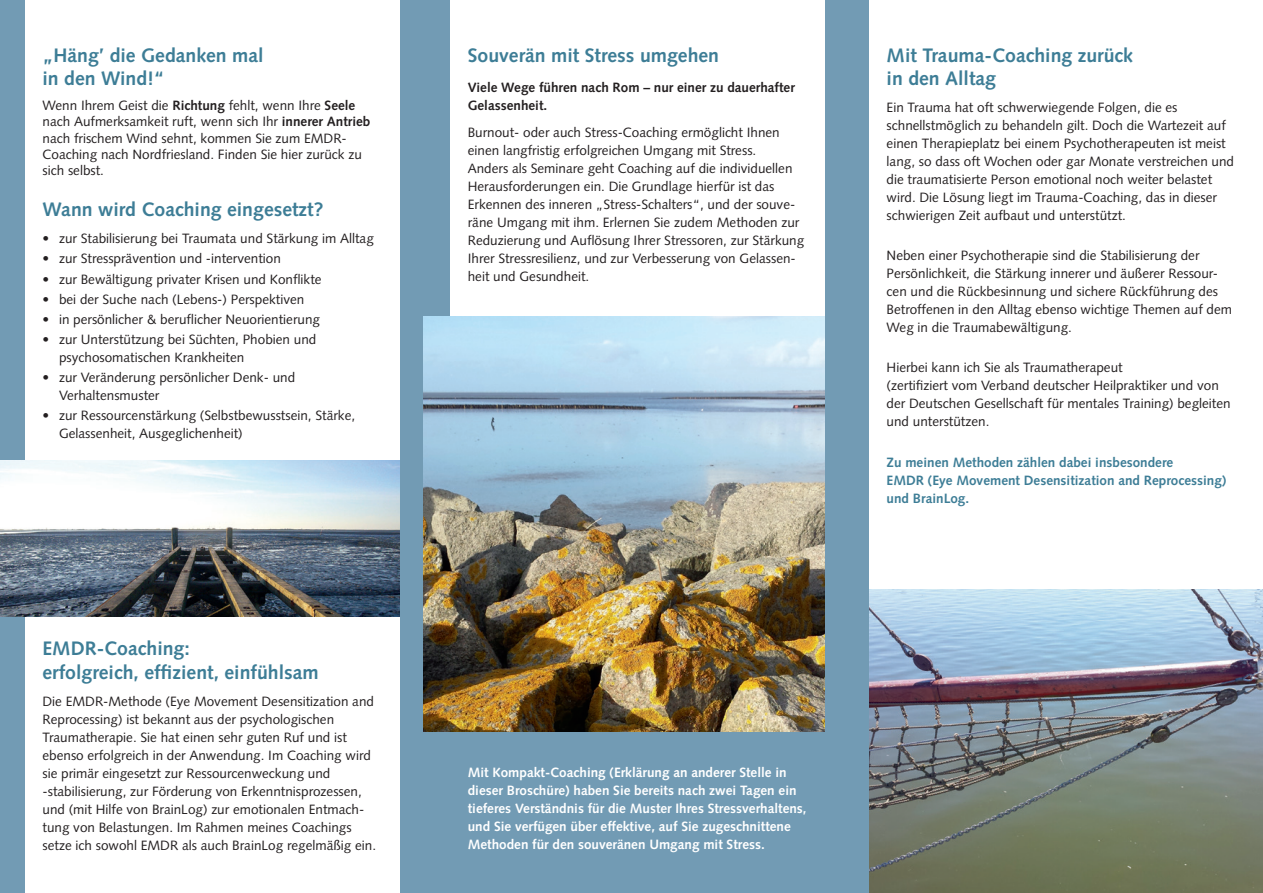
<style>
.page{position:relative;width:1263px;height:893px;background:#729bb4}
.page>*{position:absolute;margin:0;border:0;box-sizing:border-box;transform-origin:0 0}
.t1{font:700 19.5px/23.4px "Syntax";color:#3d7d96}
.t2{font:13.5px/18px "Syntax";color:#231f20}
.t3{font:700 13.5px/18px "Syntax";color:#fff}
.t4{font:700 13.5px/18px "Syntax";color:#3d7d96}
.t5{font:700 13.5px/18px "Syntax";color:#231f20}
.s1{font-weight:700}
</style>
<div class="page">
<div style="left:26px;top:0;width:374px;height:893px;background:#fff"></div>
<div style="left:451px;top:0;width:374px;height:426px;background:#fff"></div>
<div style="left:870px;top:0;width:393px;height:893px;background:#fff"></div>
<img style="left:870px;top:589px;width:393px;height:304px">
<img style="left:423px;top:317px;width:402px;height:415px">
<img style="left:0;top:460px;width:400px;height:157px">
<h1 class="t1" style="left:43px;top:43px;width:223px">„Häng’ die Gedanken mal in den Wind!“</h1>
<p class="t2" style="left:43px;top:97px;width:329px;line-height:16.2px">Wenn Ihrem Geist die <span class="s1">Richtung</span> fehlt, wenn Ihre <span class="s1">Seele </span>nach Aufmerksamkeit ruft, wenn sich Ihr <span class="s1">innerer Antrieb </span>nach frischem Wind sehnt, kommen Sie zum EMDR-Coaching nach Nordfriesland. Finden Sie hier zurück zu sich selbst.</p>
<h1 class="t1" style="left:43px;top:198px;width:282px">Wann wird Coaching eingesetzt?</h1>
<p class="t2" style="left:43px;top:230px;width:333px">• zur Stabilisierung bei Traumata und Stärkung im Alltag</p>
<p class="t2" style="left:43px;top:250px;width:240px">• zur Stressprävention und -intervention</p>
<p class="t2" style="left:43px;top:270px;width:281px">• zur Bewältigung privater Krisen und Konflikte</p>
<p class="t2" style="left:43px;top:290px;width:263px">• bei der Suche nach (Lebens-) Perspektiven</p>
<p class="t2" style="left:43px;top:310px;width:279px">• in persönlicher &amp; beruflicher Neuorientierung</p>
<p class="t2" style="left:59px;top:330px;width:259px;text-indent:-16px">• zur Unterstützung bei Süchten, Phobien und psychosomatischen Krankheiten</p>
<p class="t2" style="left:59px;top:368px;width:238px;text-indent:-16px">• zur Veränderung persönlicher Denk- und<br>Verhaltensmuster</p>
<p class="t2" style="left:59px;top:406px;width:298px;text-indent:-16px">• zur Ressourcenstärkung (Selbstbewusstsein, Stärke,<br>Gelassenheit, Ausgeglichenheit)</p>
<h1 class="t1" style="left:43px;top:637px;width:278px">EMDR-Coaching:<br>erfolgreich, effizient, einfühlsam</h1>
<p class="t2" style="left:43px;top:692px;width:335px">Die EMDR-Methode (Eye Movement Desensitization and Reprocessing) ist bekannt aus der psychologischen Traumatherapie. Sie hat einen sehr guten Ruf und ist ebenso erfolgreich in der Anwendung. Im Coaching wird sie primär eingesetzt zur Ressourcenweckung und -stabilisierung, zur Förderung von Erkenntnisprozessen, und (mit Hilfe von BrainLog) zur emotionalen Entmach&shy;tung von Belastungen. Im Rahmen meines Coachings setze ich sowohl EMDR als auch BrainLog regelmäßig ein.</p>
<h1 class="t1" style="left:468px;top:43px;width:253px">Souverän mit Stress umgehen</h1>
<p class="t5" style="left:468px;top:78px;width:329px">Viele Wege führen nach Rom – nur einer zu dauerhafter<br>Gelassenheit.</p>
<p class="t2" style="left:468px;top:123px;width:338px">Burnout- oder auch Stress-Coaching ermöglicht Ihnen einen langfristig erfolgreichen Umgang mit Stress.<br>Anders als Seminare geht Coaching auf die individuellen Herausforderungen ein. Die Grundlage hierfür ist das Erkennen des inneren „Stress-Schalters“, und der souve&shy;räne Umgang mit ihm. Erlernen Sie zudem Methoden zur Reduzierung und Auflösung Ihrer Stressoren, zur Stärkung Ihrer Stressresilienz, und zur Verbesserung von Gelassen&shy;heit und Gesundheit.</p>
<h1 class="t1" style="left:887px;top:43px;width:248px">Mit Trauma-Coaching zurück in den Alltag</h1>
<p class="t2" style="left:887px;top:98px;width:349px">Ein Trauma hat oft schwerwiegende Folgen, die es schnellstmöglich zu behandeln gilt. Doch die Wartezeit auf einen Therapieplatz bei einem Psychotherapeuten ist meist lang, so dass oft Wochen oder gar Monate verstreichen und die traumatisierte Person emotional noch weiter belastet wird. Die Lösung liegt im Trauma-Coaching, das in dieser schwierigen Zeit aufbaut und unterstützt.</p>
<p class="t2" style="left:887px;top:247px;width:347px">Neben einer Psychotherapie sind die Stabilisierung der Persönlichkeit, die Stärkung innerer und äußerer Ressour&shy;cen und die Rückbesinnung und sichere Rückführung des Betroffenen in den Alltag ebenso wichtige Themen auf dem Weg in die Traumabewältigung.</p>
<p class="t2" style="left:887px;top:359px;width:346px">Hierbei kann ich Sie als Traumatherapeut<br>(zertifiziert vom Verband deutscher Heilpraktiker und von der Deutschen Gesellschaft für mentales Training) begleiten und unterstützen.</p>
<p class="t4" style="left:887px;top:453px;width:341px">Zu meinen Methoden zählen dabei insbesondere<br>EMDR (Eye Movement Desensitization and Reprocessing) und BrainLog.</p>
<p class="t3" style="left:468px;top:764px;width:340px">Mit Kompakt-Coaching (Erklärung an anderer Stelle in dieser Broschüre) haben Sie bereits nach zwei Tagen ein tieferes Verständnis für die Muster Ihres Stressverhaltens, und Sie verfügen über effektive, auf Sie zugeschnittene Methoden für den souveränen Umgang mit Stress.</p>
</div>
